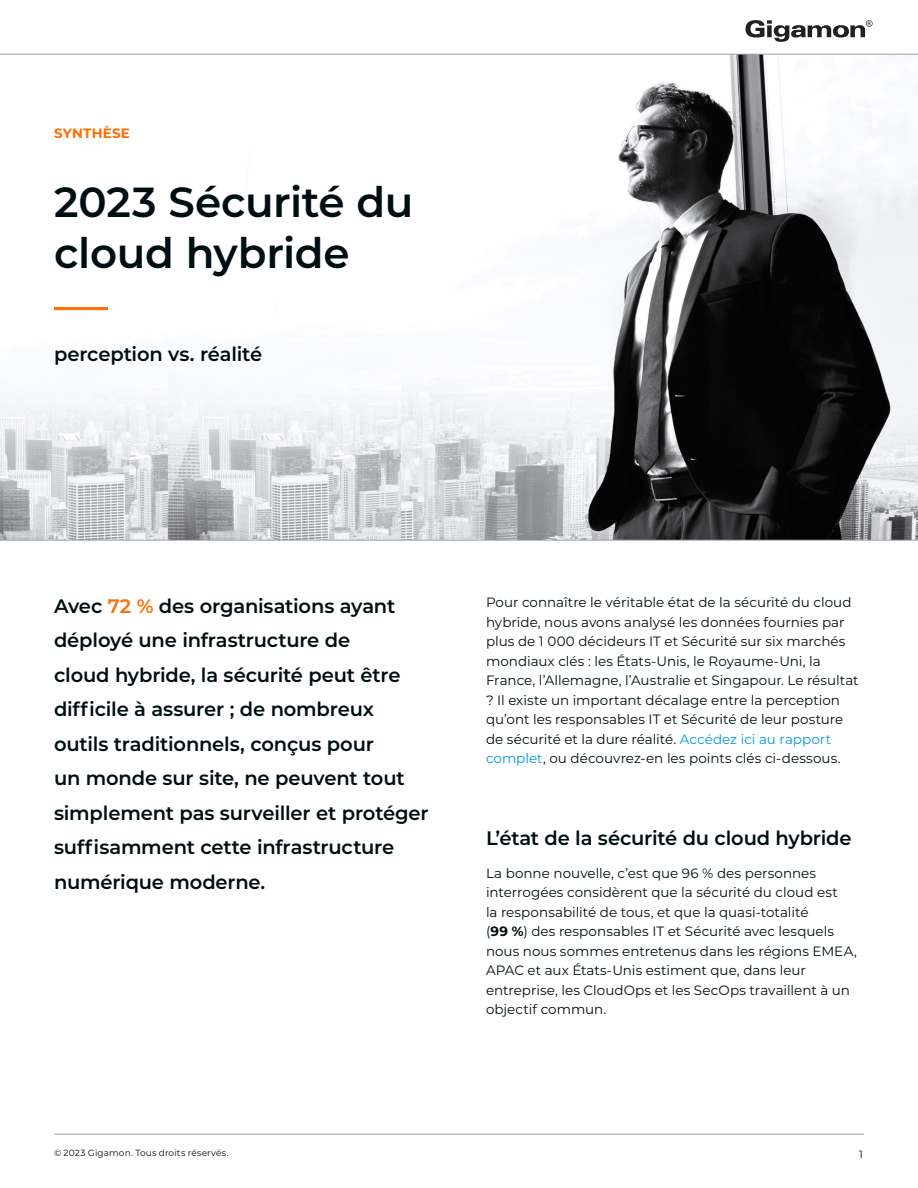
<style>
.page{position:relative;width:918px;height:1188px;background:#fff}
.page>*{position:absolute;margin:0;border:0;box-sizing:border-box;transform-origin:0 0}
.t1{font:600 42px/51px "Montserrat";letter-spacing:-.005em;color:#010e11}
.t2{font:600 19.5px/34.5px "Montserrat";letter-spacing:-.01em;color:#010e11}
.t3{font:13.5px/19.5px "Montserrat";color:#010e11}
.t4{font:700 13.5px "Montserrat";letter-spacing:.015em;color:#ff6c00}
.t5{font:10.5px "Montserrat";color:#010e11}
.t6{font:9px "Montserrat";letter-spacing:.015em;color:#010e11}
.s1{color:#ff6c00}
.s2{color:#009bdf}
.s3{font-weight:700}
</style>
<div class="page">
<hr style="left:54px;top:1134px;width:810px;height:1px;background:#9da2a7">
<img style="left:0;top:55px;width:918px;height:485px">
<svg style="left:746px;top:20px;width:127px;height:22px"></svg>
<hr style="left:0;top:54px;width:918px;height:1px;background:#9da2a7">
<hr style="left:0;top:540px;width:918px;height:1px;background:#9da2a7">
<hr style="left:54px;top:307px;width:54px;height:3px;background:#ff6c00">
<p class="t4" style="left:54px;top:124px;width:77px">SYNTHÈSE</p>
<h1 class="t1" style="left:54px;top:175px;width:361px">2023 Sécurité du cloud hybride</h1>
<h2 class="t2" style="left:54px;top:336px;width:210px">perception vs. réalité</h2>
<p class="t2" style="left:54px;top:588px;width:376px">Avec <span class="s1">72 %</span> des organisations ayant déployé une infrastructure de<br>cloud hybride, la sécurité peut être difficile à assurer ; de nombreux outils traditionnels, conçus pour<br>un monde sur site, ne peuvent tout simplement pas surveiller et protéger suffisamment cette infrastructure numérique moderne.</p>
<p class="t3" style="left:486px;top:592px;width:374px">Pour connaître le véritable état de la sécurité du cloud hybride, nous avons analysé les données fournies par plus de 1 000 décideurs IT et Sécurité sur six marchés mondiaux clés : les États-Unis, le Royaume-Uni, la France, l’Allemagne, l’Australie et Singapour. Le résultat ? Il existe un important décalage entre la perception qu’ont les responsables IT et Sécurité de leur posture de sécurité et la dure réalité. <span class="s2">Accédez ici au rapport complet</span>, ou découvrez-en les points clés ci-dessous.</p>
<h2 class="t2" style="left:486px;top:820px;width:367px">L’état de la sécurité du cloud hybride</h2>
<p class="t3" style="left:486px;top:863px;width:373px">La bonne nouvelle, c’est que 96 % des personnes interrogées considèrent que la sécurité du cloud est<br>la responsabilité de tous, et que la quasi-totalité<br>(<span class="s3">99 %</span>) des responsables IT et Sécurité avec lesquels nous nous sommes entretenus dans les régions EMEA, APAC et aux États-Unis estiment que, dans leur entreprise, les CloudOps et les SecOps travaillent à un objectif commun.</p>
<p class="t6" style="left:54px;top:1147px;width:176px">© 2023 Gigamon. Tous droits réservés.</p>
<p class="t5" style="left:859px;top:1147px;width:5px">1</p>
</div>
